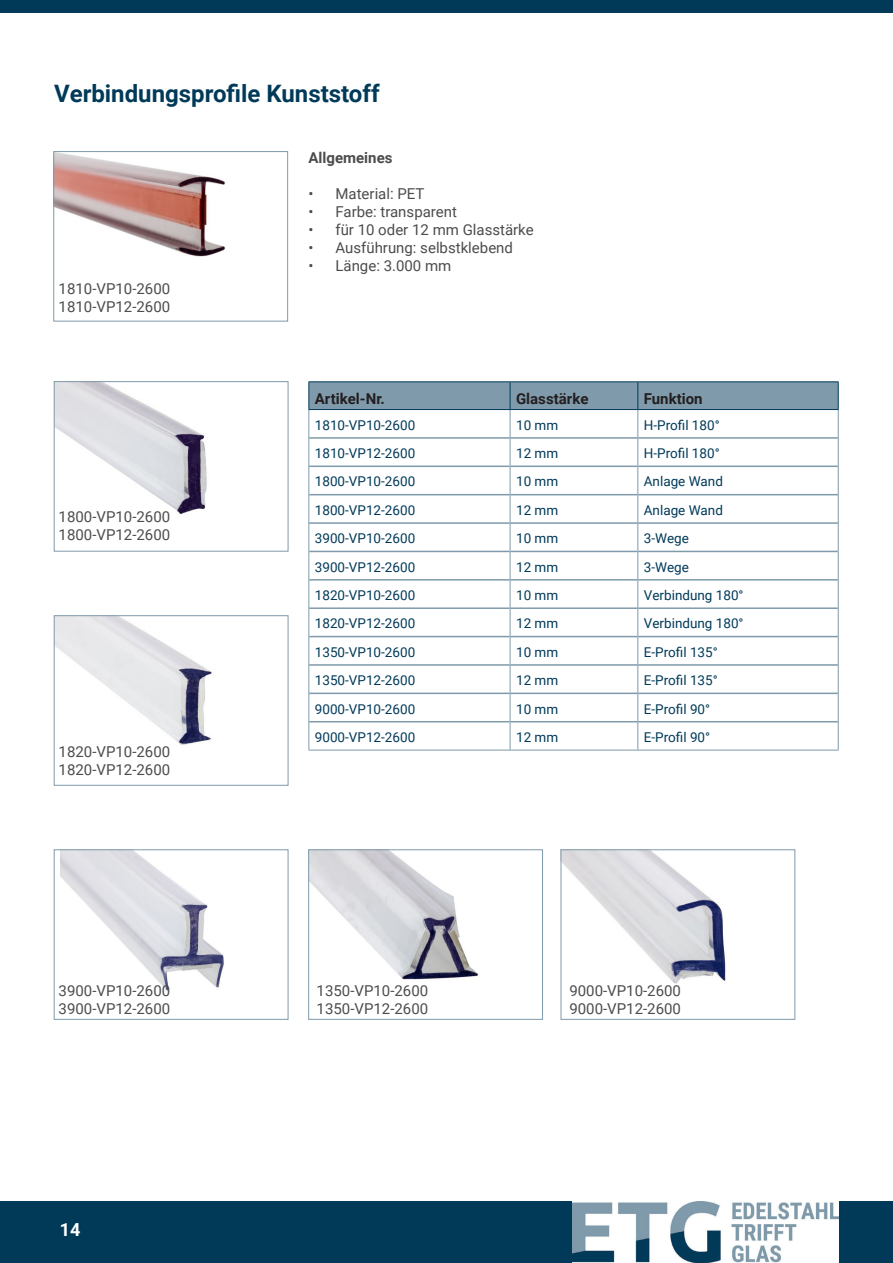
<style>
.page{position:relative;width:893px;height:1263px;background:#fff}
.page>*{position:absolute;margin:0;border:0;box-sizing:border-box;transform-origin:0 0}
.t1{font:700 24px "Roboto";color:#013a59}
.t2{font:700 18px "Roboto";color:#fff}
.t3{font:15px "Roboto";color:#4b4c4d}
.t4{font:700 15px "Roboto";color:#231f20}
.t5{font:700 15px "Roboto";color:#4b4c4d}
.t6{font:13.5px "Roboto";color:#013a59}
</style>
<div class="page">
<div style="left:0;top:1201px;width:893px;height:62px;background:#013a59"></div>
<img style="left:572px;top:1201px;width:267px;height:62px">
<img style="left:56px;top:153px;width:169px;height:104px">
<div style="left:54px;top:151px;width:234px;height:170px;border:1px solid #7f9aaa"></div>
<img style="left:56px;top:617px;width:156px;height:128px">
<div style="left:54px;top:615px;width:234px;height:170px;border:1px solid #7f9aaa"></div>
<img style="left:563px;top:851px;width:163px;height:133px">
<div style="left:561px;top:849px;width:234px;height:170px;border:1px solid #7f9aaa"></div>
<img style="left:56px;top:383px;width:151px;height:131px">
<div style="left:54px;top:381px;width:234px;height:170px;border:1px solid #7f9aaa"></div>
<img style="left:61px;top:851px;width:163px;height:140px">
<div style="left:54px;top:849px;width:234px;height:170px;border:1px solid #7f9aaa"></div>
<img style="left:310px;top:851px;width:168px;height:129px">
<div style="left:308px;top:849px;width:235px;height:170px;border:1px solid #7f9aaa"></div>
<hr style="left:308px;top:750px;width:202px;height:1px;background:#7f9aaa">
<hr style="left:510px;top:750px;width:128px;height:1px;background:#7f9aaa">
<hr style="left:638px;top:750px;width:201px;height:1px;background:#7f9aaa">
<hr style="left:308px;top:381px;width:202px;height:1px;background:#013a59">
<hr style="left:510px;top:381px;width:128px;height:1px;background:#013a59">
<hr style="left:638px;top:381px;width:201px;height:1px;background:#013a59">
<svg style="left:308px;top:382px;width:531px;height:368px"></svg>
<hr style="left:308px;top:409px;width:202px;height:1px;background:#013a59">
<hr style="left:510px;top:409px;width:128px;height:1px;background:#013a59">
<hr style="left:638px;top:409px;width:201px;height:1px;background:#013a59">
<div style="left:0;top:0;width:893px;height:13px;background:#013a59"></div>
<p class="t1" style="left:54px;top:76px;width:327px">Verbindungsprofile Kunststoff</p>
<p class="t3" style="left:59px;top:278px;width:113px">1810-VP10-2600</p>
<p class="t3" style="left:59px;top:296px;width:113px">1810-VP12-2600</p>
<p class="t3" style="left:59px;top:506px;width:113px">1800-VP10-2600</p>
<p class="t3" style="left:59px;top:524px;width:113px">1800-VP12-2600</p>
<p class="t3" style="left:59px;top:741px;width:113px">1820-VP10-2600</p>
<p class="t3" style="left:59px;top:759px;width:113px">1820-VP12-2600</p>
<p class="t3" style="left:59px;top:980px;width:113px">3900-VP10-2600</p>
<p class="t3" style="left:59px;top:998px;width:113px">3900-VP12-2600</p>
<h2 class="t2" style="left:60px;top:1216px;width:22px">14</h2>
<p class="t5" style="left:308px;top:147px;width:86px">Allgemeines</p>
<p class="t3" style="left:308px;top:183px;width:118px">• Material: PET</p>
<p class="t3" style="left:308px;top:201px;width:150px">• Farbe: transparent</p>
<p class="t3" style="left:308px;top:219px;width:227px">• für 10 oder 12 mm Glasstärke</p>
<p class="t3" style="left:308px;top:237px;width:206px">• Ausführung: selbstklebend</p>
<p class="t3" style="left:308px;top:255px;width:144px">• Länge: 3.000 mm</p>
<p class="t4" style="left:315px;top:388px;width:72px">Artikel-Nr.</p>
<p class="t4" style="left:516px;top:388px;width:74px">Glasstärke</p>
<p class="t4" style="left:644px;top:388px;width:60px">Funktion</p>
<p class="t6" style="left:315px;top:415px;width:102px">1810-VP10-2600</p>
<p class="t6" style="left:516px;top:415px;width:44px">10 mm</p>
<p class="t6" style="left:644px;top:415px;width:77px">H-Profil 180°</p>
<p class="t6" style="left:315px;top:444px;width:102px">1810-VP12-2600</p>
<p class="t6" style="left:516px;top:444px;width:44px">12 mm</p>
<p class="t6" style="left:644px;top:444px;width:77px">H-Profil 180°</p>
<p class="t6" style="left:315px;top:472px;width:102px">1800-VP10-2600</p>
<p class="t6" style="left:516px;top:472px;width:44px">10 mm</p>
<p class="t6" style="left:644px;top:472px;width:81px">Anlage Wand</p>
<p class="t6" style="left:315px;top:501px;width:102px">1800-VP12-2600</p>
<p class="t6" style="left:516px;top:501px;width:44px">12 mm</p>
<p class="t6" style="left:644px;top:501px;width:81px">Anlage Wand</p>
<p class="t6" style="left:315px;top:529px;width:102px">3900-VP10-2600</p>
<p class="t6" style="left:516px;top:529px;width:44px">10 mm</p>
<p class="t6" style="left:644px;top:529px;width:47px">3-Wege</p>
<p class="t6" style="left:315px;top:557px;width:102px">3900-VP12-2600</p>
<p class="t6" style="left:516px;top:557px;width:44px">12 mm</p>
<p class="t6" style="left:644px;top:557px;width:47px">3-Wege</p>
<p class="t6" style="left:315px;top:586px;width:102px">1820-VP10-2600</p>
<p class="t6" style="left:516px;top:586px;width:44px">10 mm</p>
<p class="t6" style="left:644px;top:586px;width:101px">Verbindung 180°</p>
<p class="t6" style="left:315px;top:614px;width:102px">1820-VP12-2600</p>
<p class="t6" style="left:516px;top:614px;width:44px">12 mm</p>
<p class="t6" style="left:644px;top:614px;width:101px">Verbindung 180°</p>
<p class="t6" style="left:315px;top:642px;width:102px">1350-VP10-2600</p>
<p class="t6" style="left:516px;top:642px;width:44px">10 mm</p>
<p class="t6" style="left:644px;top:642px;width:75px">E-Profil 135°</p>
<p class="t6" style="left:315px;top:671px;width:102px">1350-VP12-2600</p>
<p class="t6" style="left:516px;top:671px;width:44px">12 mm</p>
<p class="t6" style="left:644px;top:671px;width:75px">E-Profil 135°</p>
<p class="t6" style="left:315px;top:699px;width:102px">9000-VP10-2600</p>
<p class="t6" style="left:516px;top:699px;width:44px">10 mm</p>
<p class="t6" style="left:644px;top:699px;width:68px">E-Profil 90°</p>
<p class="t6" style="left:315px;top:728px;width:102px">9000-VP12-2600</p>
<p class="t6" style="left:516px;top:728px;width:44px">12 mm</p>
<p class="t6" style="left:644px;top:728px;width:68px">E-Profil 90°</p>
<p class="t3" style="left:317px;top:980px;width:113px">1350-VP10-2600</p>
<p class="t3" style="left:317px;top:998px;width:113px">1350-VP12-2600</p>
<p class="t3" style="left:569px;top:980px;width:113px">9000-VP10-2600</p>
<p class="t3" style="left:569px;top:998px;width:113px">9000-VP12-2600</p>
</div>
